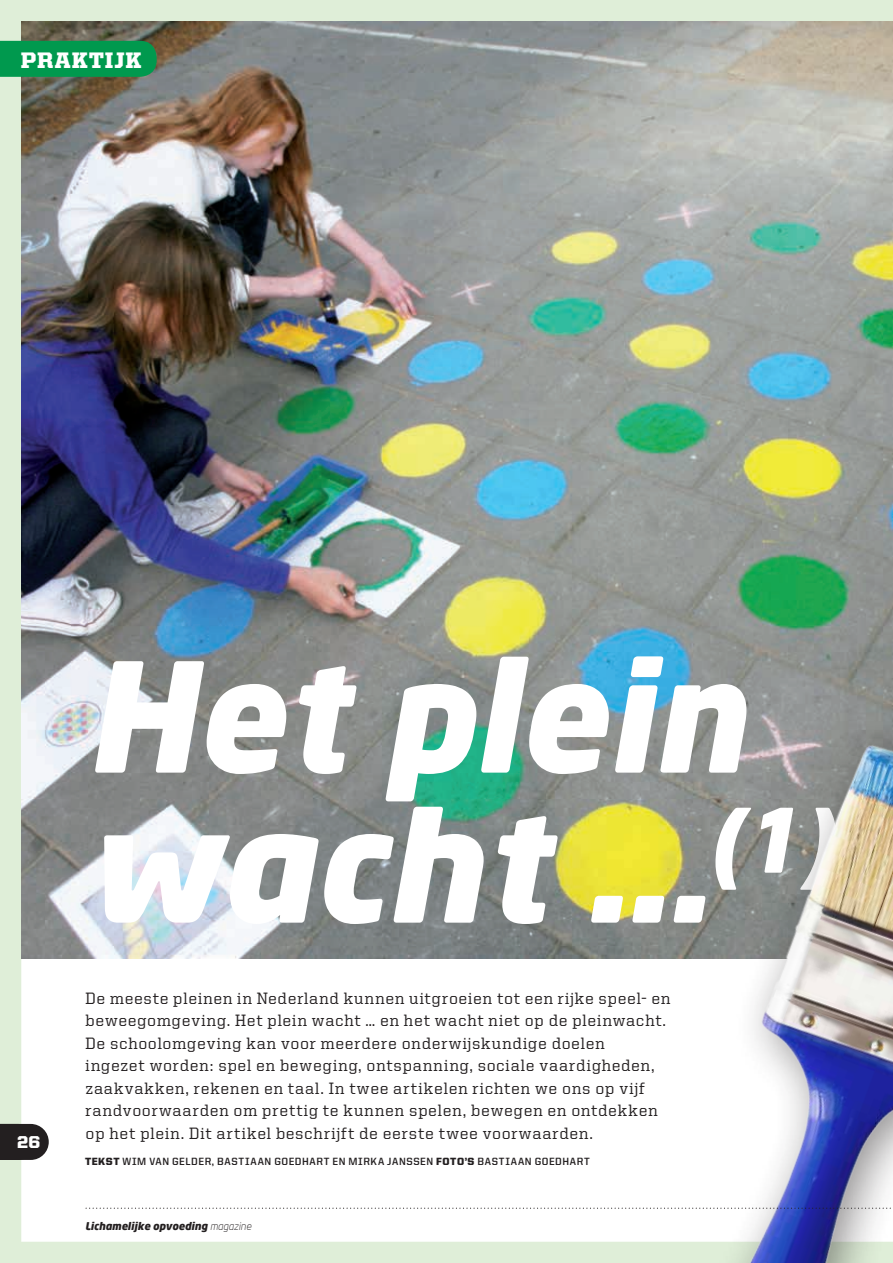
<style>
.page{position:relative;width:893px;height:1263px;background:#dfeed8}
.page>*{position:absolute;margin:0;border:0;box-sizing:border-box;transform-origin:0 0}
.t1{font:italic 900 150px/150px "Neo Sans";color:#fff}
.t2{font:900 22.5px "United Serif Reg";letter-spacing:.035em;color:#fff}
.t3{font:900 17.25px "United Sans Reg";color:#fff}
.t4{font:500 16.5px/22.5px "United Serif Reg";letter-spacing:.045em;color:#231f20}
.t5{font:700 10.5px "United Sans Reg";letter-spacing:.06em;color:#231f20}
.t6{font:italic 900 10.5px "Neo Sans";color:#231f20}
.s1{font-weight:900}
.s2{font-weight:300}
</style>
<div class="page">
<div style="left:21px;top:959px;width:512px;height:283px;background:#fff"></div>
<img style="left:21px;top:21px;width:872px;height:938px">
<div style="left:0;top:41px;width:157px;height:36px;background:#00994e"></div>
<img style="left:533px;top:608px;width:360px;height:655px">
<svg style="left:0;top:1124px;width:49px;height:36px;background:#353132"></svg>
<svg style="left:85px;top:1207px;width:808px;height:2px;background:#d0d0d8"></svg>
<h2 class="t2" style="left:21px;top:48px;width:122px">PRAKTIJK</h2>
<p class="t3" style="left:17px;top:1133px;width:25px">26</p>
<h1 class="t1" style="left:85px;top:637px;width:751px">Het plein wacht …<sup>(1)</sup></h1>
<p class="t4" style="left:86px;top:986px;width:586px">De meeste pleinen in Nederland kunnen uitgroeien tot een rijke speel- en beweegomgeving. Het plein wacht … en het wacht niet op de pleinwacht.<br>De schoolomgeving kan voor meerdere onderwijskundige doelen<br>ingezet worden: spel en beweging, ontspanning, sociale vaardigheden, zaakvakken, rekenen en taal. In twee artikelen richten we ons op vijf randvoorwaarden om prettig te kunnen spelen, bewegen en ontdekken op het plein. Dit artikel beschrijft de eerste twee voorwaarden.</p>
<p class="t5" style="left:85px;top:1155px;width:506px"><span class="s1">TEKST</span> WIM VAN GELDER, BASTIAAN GOEDHART EN MIRKA JANSSEN <span class="s1">FOTO’S</span> BASTIAAN GOEDHART</p>
<p class="t6" style="left:85px;top:1219px;width:168px">Lichamelijke opvoeding <span class="s2">magazine</span></p>
</div>
